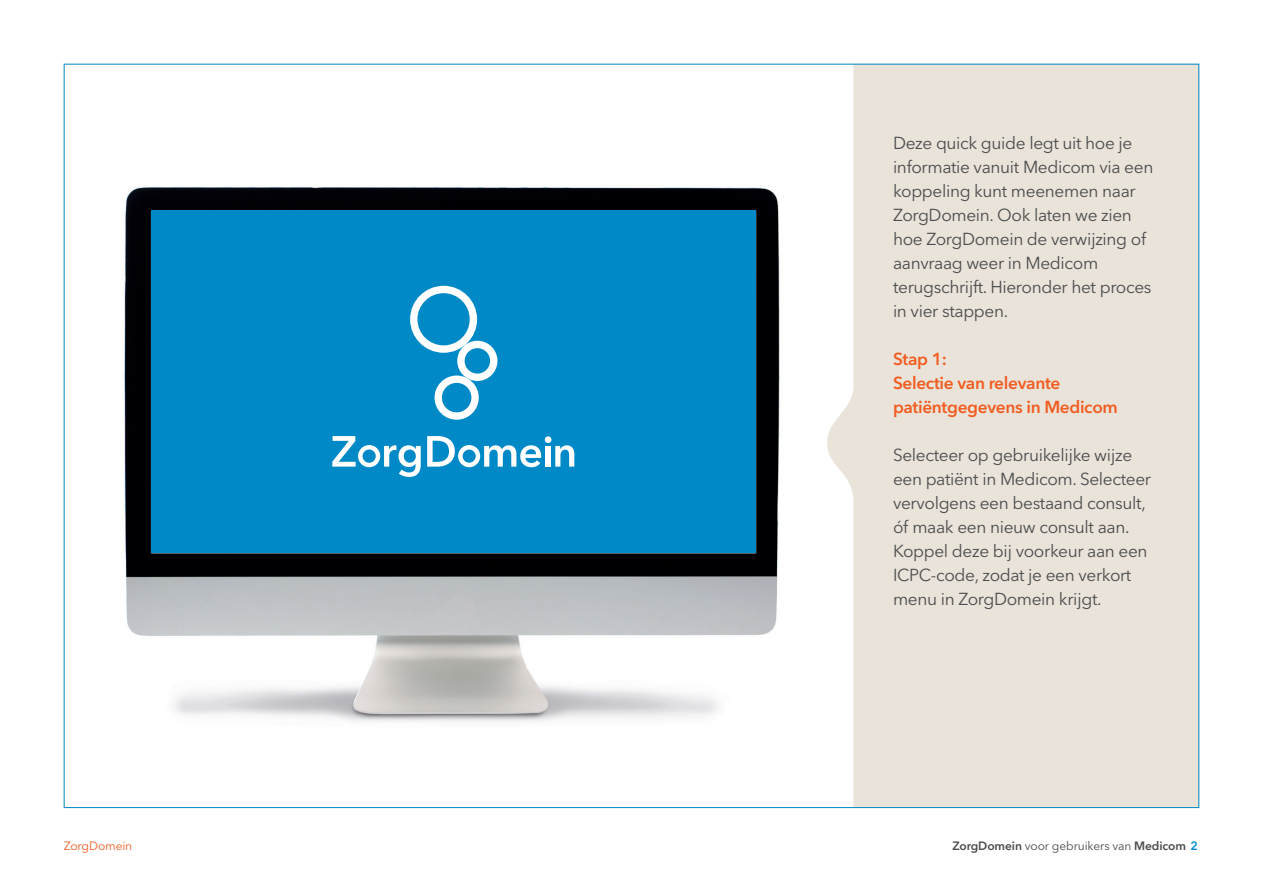
<style>
.page{position:relative;width:1263px;height:893px;background:#fff}
.page>*{position:absolute;margin:0;border:0;box-sizing:border-box;transform-origin:0 0}
.t1{font:17.25px/24px "Avenir Next LT Pro";letter-spacing:-.02em;color:#4b4c4d}
.t2{font:600 17.25px/24px "Avenir Next LT Pro";letter-spacing:-.02em;color:#f25d21}
.t3{font:600 12px "Avenir Next LT Pro";letter-spacing:-.01em;color:#4b4c4d}
.t4{font:12px "Avenir Next LT Pro";letter-spacing:-.01em;color:#f25d21}
.s1{font-weight:400}
.s2{color:#0089c7}
</style>
<div class="page">
<svg style="left:827px;top:66px;width:370px;height:740px;background:#eae4dc"></svg>
<img style="left:124px;top:187px;width:656px;height:535px">
<div style="left:151px;top:210px;width:605px;height:343px;background:#0089c7"></div>
<svg style="left:410px;top:286px;width:87px;height:134px"></svg>
<div style="left:545px;top:446px;width:6px;height:21px;background:#fff"></div>
<svg style="left:555px;top:445px;width:19px;height:22px"></svg>
<svg style="left:427px;top:436px;width:114px;height:31px"></svg>
<svg style="left:332px;top:436px;width:89px;height:41px"></svg>
<div style="left:545px;top:436px;width:6px;height:7px;background:#fff;border-radius:50%"></div>
<p class="t1" style="left:893px;top:131px;width:262px">Deze quick guide legt uit hoe je informatie vanuit Medicom via een koppeling kunt meenemen naar<br>ZorgDomein. Ook laten we zien hoe ZorgDomein de verwĳzing of aanvraag weer in Medicom terugschrĳft. Hieronder het proces in vier stappen.</p>
<p class="t2" style="left:893px;top:347px;width:226px">Stap 1:<br>Selectie van relevante patiëntgegevens in Medicom</p>
<p class="t1" style="left:893px;top:443px;width:260px">Selecteer op gebruikelĳke wĳze een patiënt in Medicom. Selecteer vervolgens een bestaand consult, óf maak een nieuw consult aan.<br>Koppel deze bĳ voorkeur aan een<br>ICPC-code, zodat je een verkort menu in ZorgDomein krĳgt.</p>
<p class="t4" style="left:64px;top:839px;width:70px">ZorgDomein</p>
<p class="t3" style="left:952px;top:839px;width:247px">ZorgDomein <span class="s1">voor gebruikers van</span> Medicom <span class="s2">2</span></p>
</div>
